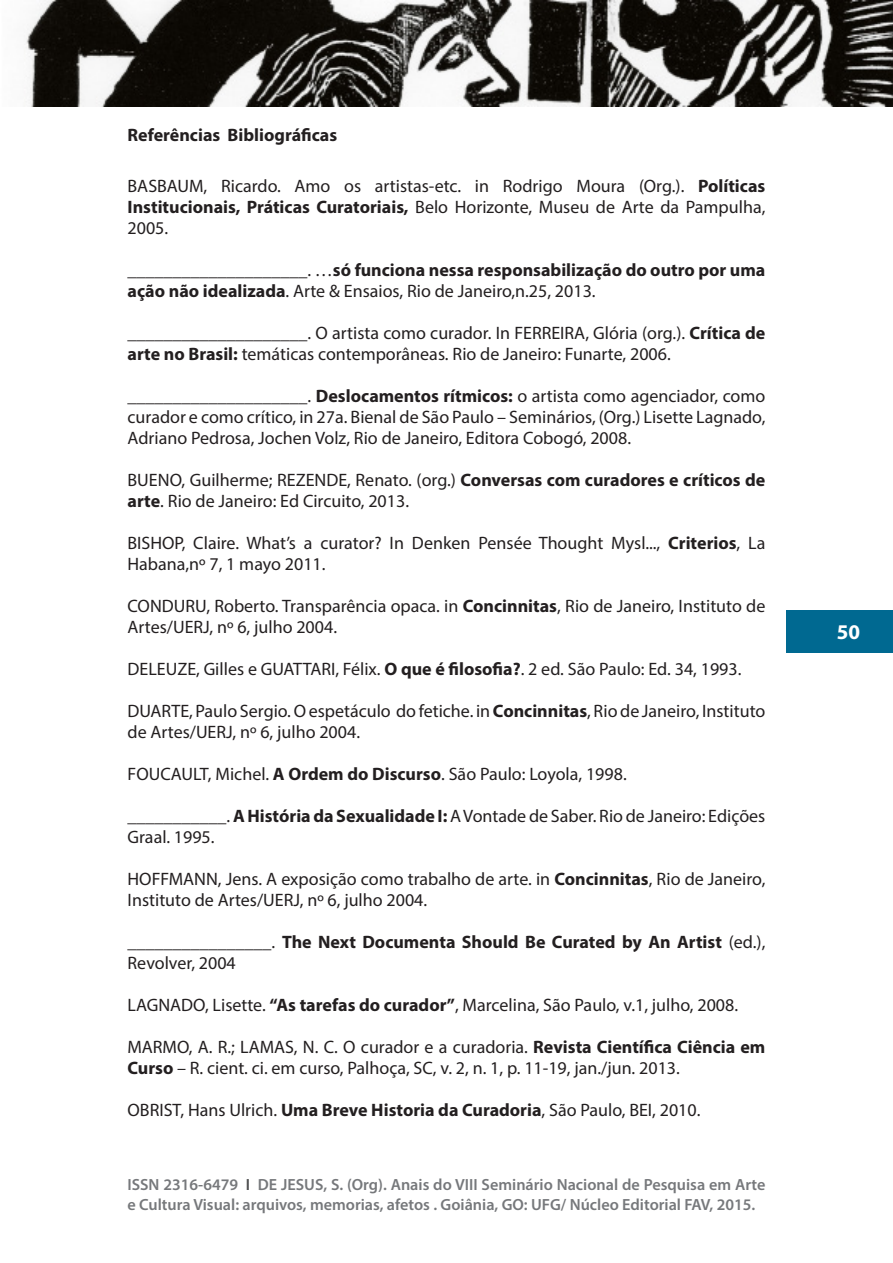
<style>
.page{position:relative;width:893px;height:1263px;background:#fff}
.page>*{position:absolute;margin:0;border:0;box-sizing:border-box;transform-origin:0 0}
.t1{font:700 21px "Myriad Pro";color:#fff}
.referencias{font:18px/21px "Myriad Pro";color:#231f20}
.referencias-2{font:700 18px/21px "Myriad Pro";color:#231f20}
.subtitulos{font:700 18px "Myriad Pro";color:#231f20}
.t2{font:600 16.2px/19.5px "Myriad Pro";color:#76787b}
.s1{font-weight:700}
.s2{font-weight:400}
.s3{color:#4b4c4d}
</style>
<div class="page">
<div style="left:787px;top:610px;width:106px;height:43px;background:#006991"></div>
<img style="left:25px;top:0;width:868px;height:106px">
<p class="subtitulos" style="left:128px;top:123px;width:211px">Referências Bibliográficas</p>
<p class="referencias" style="left:128px;top:175px;width:639px;text-align:justify">BASBAUM, Ricardo. Amo os artistas-etc. in Rodrigo Moura (Org.). <span class="s1">Políticas Institucionais, Práticas Curatoriais,</span> Belo Horizonte, Museu de Arte da Pampulha, 2005.</p>
<p class="referencias-2" style="left:128px;top:259px;width:639px"><span class="s2">____________________. …</span>só funciona nessa responsabilização do outro por uma ação não idealizada<span class="s2">. Arte &amp; Ensaios, Rio de Janeiro,n.25, 2013.</span></p>
<p class="referencias" style="left:128px;top:322px;width:639px">____________________. O artista como curador. In FERREIRA, Glória (org.). <span class="s1">Crítica de arte no Brasil:</span> temáticas contemporâneas. Rio de Janeiro: Funarte, 2006.</p>
<p class="referencias" style="left:128px;top:385px;width:639px;text-align:justify">____________________. <span class="s1">Deslocamentos rítmicos:</span> o artista como agenciador, como curador e como crítico, in 27a. Bienal de São Paulo – Seminários, (Org.) Lisette Lagnado, Adriano Pedrosa, Jochen Volz, Rio de Janeiro, Editora Cobogó, 2008.</p>
<p class="referencias" style="left:128px;top:469px;width:639px">BUENO, Guilherme; REZENDE, Renato. (org.) <span class="s1">Conversas com curadores e críticos de arte</span>. Rio de Janeiro: Ed Circuito, 2013.</p>
<p class="referencias" style="left:128px;top:532px;width:639px">BISHOP, Claire. What’s a curator? In Denken Pensée Thought Mysl..., <span class="s1">Criterios</span>, La<br>Habana,nº 7, 1 mayo 2011.</p>
<p class="referencias" style="left:128px;top:595px;width:639px">CONDURU, Roberto. Transparência opaca. in <span class="s1">Concinnitas</span>, Rio de Janeiro, Instituto de<br>Artes/UERJ, nº 6, julho 2004.</p>
<p class="referencias" style="left:128px;top:658px;width:615px">DELEUZE, Gilles e GUATTARI, Félix. <span class="s1">O que é filosofia?</span>. 2 ed. São Paulo: Ed. 34, 1993.</p>
<p class="referencias" style="left:128px;top:700px;width:639px">DUARTE, Paulo Sergio. O espetáculo do fetiche. in <span class="s1">Concinnitas</span>, Rio de Janeiro, Instituto de Artes/UERJ, nº 6, julho 2004.</p>
<p class="referencias" style="left:128px;top:763px;width:501px">FOUCAULT, Michel. <span class="s1">A Ordem do Discurso</span>. São Paulo: Loyola, 1998.</p>
<p class="referencias" style="left:128px;top:805px;width:639px">___________. <span class="s1">A História da Sexualidade I:</span> A Vontade de Saber. Rio de Janeiro: Edições<br>Graal. 1995.</p>
<p class="referencias" style="left:128px;top:868px;width:639px">HOFFMANN, Jens. A exposição como trabalho de arte. in <span class="s1">Concinnitas</span>, Rio de Janeiro,<br>Instituto de Artes/UERJ, nº 6, julho 2004.</p>
<p class="referencias-2" style="left:128px;top:931px;width:639px"><span class="s2">________________.</span> The Next Documenta Should Be Curated by An Artist <span class="s2">(ed.),<br>Revolver, 2004</span></p>
<p class="referencias" style="left:128px;top:994px;width:612px">LAGNADO, Lisette. <span class="s1">“As tarefas do curador”</span>, Marcelina, São Paulo, v.1, julho, 2008.</p>
<p class="referencias" style="left:128px;top:1036px;width:639px">MARMO, A. R.; LAMAS, N. C. O curador e a curadoria. <span class="s1">Revista Científica Ciência em<br>Curso</span> – R. cient. ci. em curso, Palhoça, SC, v. 2, n. 1, p. 11-19, jan./jun. 2013.</p>
<p class="referencias" style="left:128px;top:1099px;width:574px">OBRIST, Hans Ulrich. <span class="s1">Uma Breve Historia da Curadoria</span>, São Paulo, BEI, 2010.</p>
<p class="t2" style="left:128px;top:1174px;width:639px">ISSN 2316-6479 <span class="s3">I</span> DE JESUS, S. (Org). Anais do VIII Seminário Nacional de Pesquisa em Arte e Cultura Visual: arquivos, memorias, afetos . Goiânia, GO: UFG/ Núcleo Editorial FAV, 2015.</p>
<p class="t1" style="left:837px;top:619px;width:25px">50</p>
</div>
